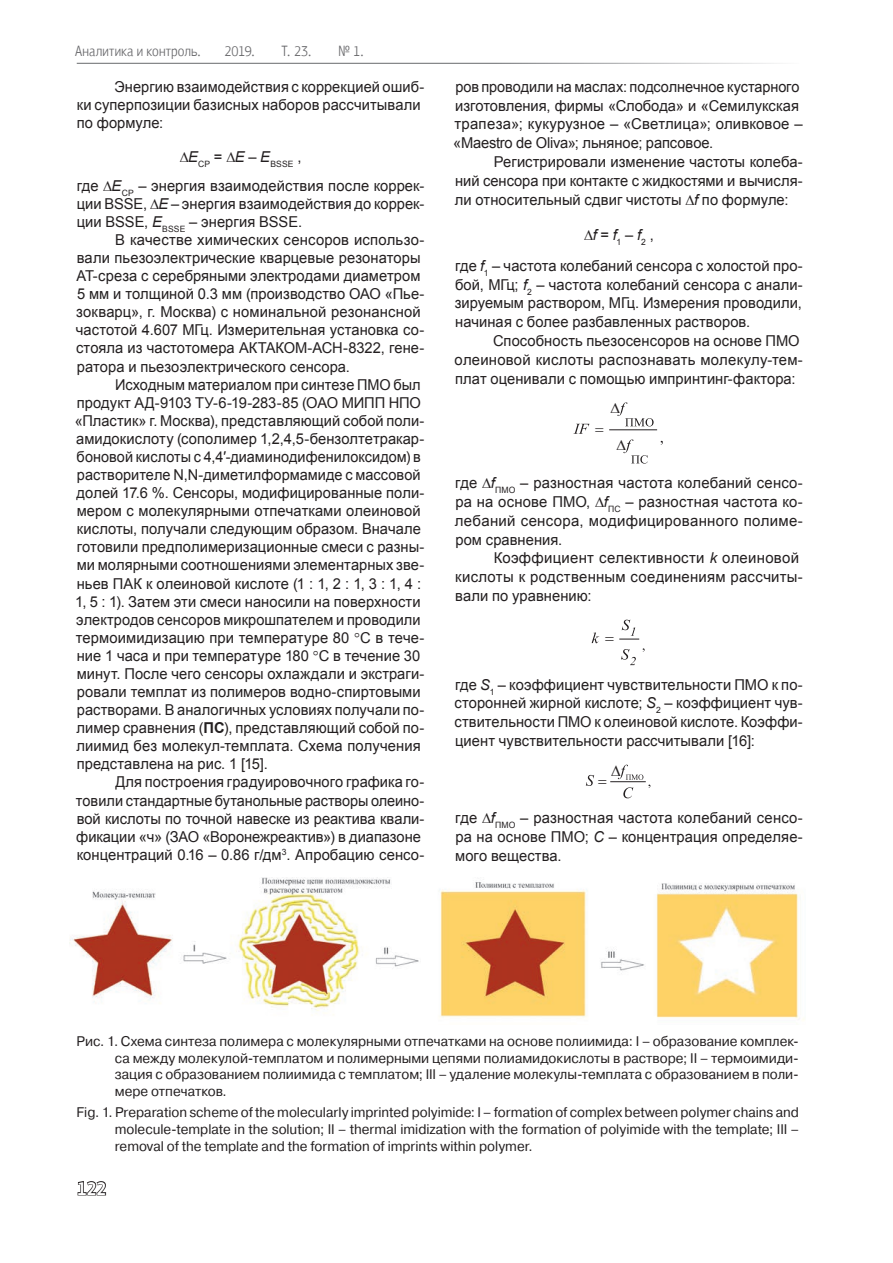
<style>
.page{position:relative;width:893px;height:1263px;background:#fff}
.page>*{position:absolute;margin:0;border:0;box-sizing:border-box;transform-origin:0 0}
.t1{font:15px/18.1px "Arial";letter-spacing:.005em;color:#231f20}
.t2{font:13.95px/16.8px "Pragmatica";color:#231f20;text-align:justify}
.t3{font:8.7px "Arial";letter-spacing:.015em;color:#231f20}
.s1{font-style:italic}
.s2{font-weight:700}
</style>
<div class="page">
<hr style="left:77px;top:63px;width:722px;height:1px;background:#787a7d">
<hr style="left:609px;top:430px;width:48px;height:1px;background:#231f20">
<svg style="left:573px;top:424px;width:16px;height:10px"></svg>
<svg style="left:592px;top:632px;width:7px;height:11px"></svg>
<svg style="left:619px;top:620px;width:20px;height:20px"></svg>
<svg style="left:621px;top:649px;width:15px;height:16px"></svg>
<img style="left:70px;top:878px;width:734px;height:142px">
<svg style="left:77px;top:1181px;width:30px;height:15px"></svg>
<svg style="left:617px;top:402px;width:37px;height:24px"></svg>
<svg style="left:623px;top:439px;width:25px;height:25px"></svg>
<svg style="left:586px;top:765px;width:64px;height:33px"></svg>
<p class="t1" style="left:77px;top:78px;width:349px;text-indent:38px">Энергию взаимодействия с коррекцией ошиб&shy;ки суперпозиции базисных наборов рассчитывали по формуле:</p>
<p class="t3" style="left:188px;top:158px;width:115px"><sup>E</sup>CP <sup>=</sup> <sup>E</sup> <sup>–</sup> <sup>E</sup>BSSE <sup>,</sup></p>
<p class="t1" style="left:77px;top:177px;width:349px;text-align:justify">где <span class="s1">E</span><sub>CP</sub> – энергия взаимодействия после коррек&shy;ции BSSE, <span class="s1">E</span> – энергия взаимодействия до коррек&shy;ции BSSE, <span class="s1">E</span><sub>BSSE</sub> – энергия BSSE.</p>
<p class="t1" style="left:76px;top:231px;width:350px;text-indent:39px">В качестве химических сенсоров использо&shy;вали пьезоэлектрические кварцевые резонаторы АТ-среза с серебряными электродами диаметром 5 мм и толщиной 0.3 мм (производство ОАО «Пье&shy;зокварц», г. Москва) с номинальной резонансной частотой 4.607 МГц. Измерительная установка со&shy;стояла из частотомера АКТАКОМ-АСН-8322, гене&shy;ратора и пьезоэлектрического сенсора.</p>
<p class="t1" style="left:75px;top:375px;width:351px;text-indent:40px">Исходным материалом при синтезе ПМО был продукт АД-9103 ТУ-6-19-283-85 (ОАО МИПП НПО «Пластик» г. Москва), представляющий собой поли&shy;амидокислоту (сополимер 1,2,4,5-бензолтетракар&shy;боновой кислоты с 4,4′-диаминодифенилоксидом) в растворителе N,N-диметилформамиде с массовой долей 17.6 %. Сенсоры, модифицированные поли&shy;мером с молекулярными отпечатками олеиновой кислоты, получали следующим образом. Вначале готовили предполимеризационные смеси с разны&shy;ми молярными соотношениями элементарных зве&shy;ньев ПАК к олеиновой кислоте (1 : 1, 2 : 1, 3 : 1, 4 :<br>1, 5 : 1). Затем эти смеси наносили на поверхности электродов сенсоров микрошпателем и проводили термоимидизацию при температуре 80 С в тече&shy;ние 1 часа и при температуре 180 С в течение 30 минут. После чего сенсоры охлаждали и экстраги&shy;ровали темплат из полимеров водно-спиртовыми растворами. В аналогичных условиях получали по&shy;лимер сравнения (<span class="s2">ПС</span>), представляющий собой по&shy;лиимид без молекул-темплата. Схема получения представлена на рис. 1 [15].</p>
<p class="t1" style="left:76px;top:773px;width:350px;text-indent:39px">Для построения градуировочного графика го&shy;товили стандартные бутанольные растворы олеино&shy;вой кислоты по точной навеске из реактива квали&shy;фикации «ч» (ЗАО «Воронежреактив») в диапазоне концентраций 0.16 – 0.86 г/дм<sup>3</sup>. Апробацию сенсо-</p>
<p class="t1" style="left:453px;top:77px;width:351px;line-height:18.9px">ров проводили на маслах: подсолнечное кустарного изготовления, фирмы «Слобода» и «Семилукская трапеза»; кукурузное – «Светлица»; оливковое – «Maestro de Oliva»; льняное; рапсовое.</p>
<p class="t1" style="left:455px;top:153px;width:349px;line-height:18.9px;text-align:justify;text-indent:39px">Регистрировали изменение частоты колеба&shy;ний сенсора при контакте с жидкостями и вычисля&shy;ли относительный сдвиг чистоты <span class="s1">f</span> по формуле:</p>
<p class="t1" style="left:455px;top:220px;width:349px;line-height:30.5px;text-indent:138px"><span class="s1">f</span> = <span class="s1">f</span><sub>1</sub> – <span class="s1">f</span><sub>2</sub> ,<br>где <span class="s1">f</span><sub>1</sub> – частота колебаний сенсора с холостой про-</p>
<p class="t1" style="left:455px;top:275px;width:350px;line-height:18.9px;text-align:justify">бой, МГц; <span class="s1">f</span><sub>2</sub> – частота колебаний сенсора с анали&shy;зируемым раствором, МГц. Измерения проводили, начиная с более разбавленных растворов.</p>
<p class="t1" style="left:455px;top:332px;width:350px;line-height:18.9px;text-indent:38px">Способность пьезосенсоров на основе ПМО олеиновой кислоты распознавать молекулу-тем&shy;плат оценивали с помощью импринтинг-фактора:</p>
<p class="t1" style="left:455px;top:473px;width:349px;line-height:18.9px;text-align:justify">где <span class="s1">f</span><sub>ПМО</sub> – разностная частота колебаний сенсо&shy;ра на основе ПМО, <span class="s1">f</span><sub>ПС</sub> – разностная частота ко&shy;лебаний сенсора, модифицированного полиме&shy;ром сравнения.</p>
<p class="t1" style="left:455px;top:549px;width:349px;line-height:18.9px;text-indent:38px">Коэффициент селективности <span class="s1">k</span> олеиновой кислоты к родственным соединениям рассчиты&shy;вали по уравнению:</p>
<p class="t1" style="left:454px;top:675px;width:350px;line-height:18.9px;text-align:justify">где <span class="s1">S</span><sub>1</sub> – коэффициент чувствительности ПМО к по&shy;сторонней жирной кислоте; <span class="s1">S</span><sub>2</sub> – коэффициент чув&shy;ствительности ПМО к олеиновой кислоте. Коэффи&shy;циент чувствительности рассчитывали [16]:</p>
<p class="t1" style="left:455px;top:808px;width:349px;line-height:18.9px;text-align:justify">где <span class="s1">f</span><sub>ПМО</sub> – разностная частота колебаний сенсо&shy;ра на основе ПМО; <span class="s1">С</span> – концентрация определяе&shy;мого вещества.</p>
<p class="t2" style="left:115px;top:1033px;width:686px;text-indent:-38px">Рис. 1. Схема синтеза полимера с молекулярными отпечатками на основе полиимида: I – образование комплек&shy;са между молекулой-темплатом и полимерными цепями полиамидокислоты в растворе; II – термоимиди&shy;зация с образованием полиимида c темплатом; III – удаление молекулы-темплата с образованием в поли&shy;мере отпечатков.</p>
<p class="t2" style="left:115px;top:1104px;width:686px;text-indent:-38px">Fig. 1. Preparation scheme of the molecularly imprinted polyimide: I – formation of complex between polymer chains and molecule-template in the solution; II – thermal imidization with the formation of polyimide with the template; III – removal of the template and the formation of imprints within polymer.</p>
</div>
